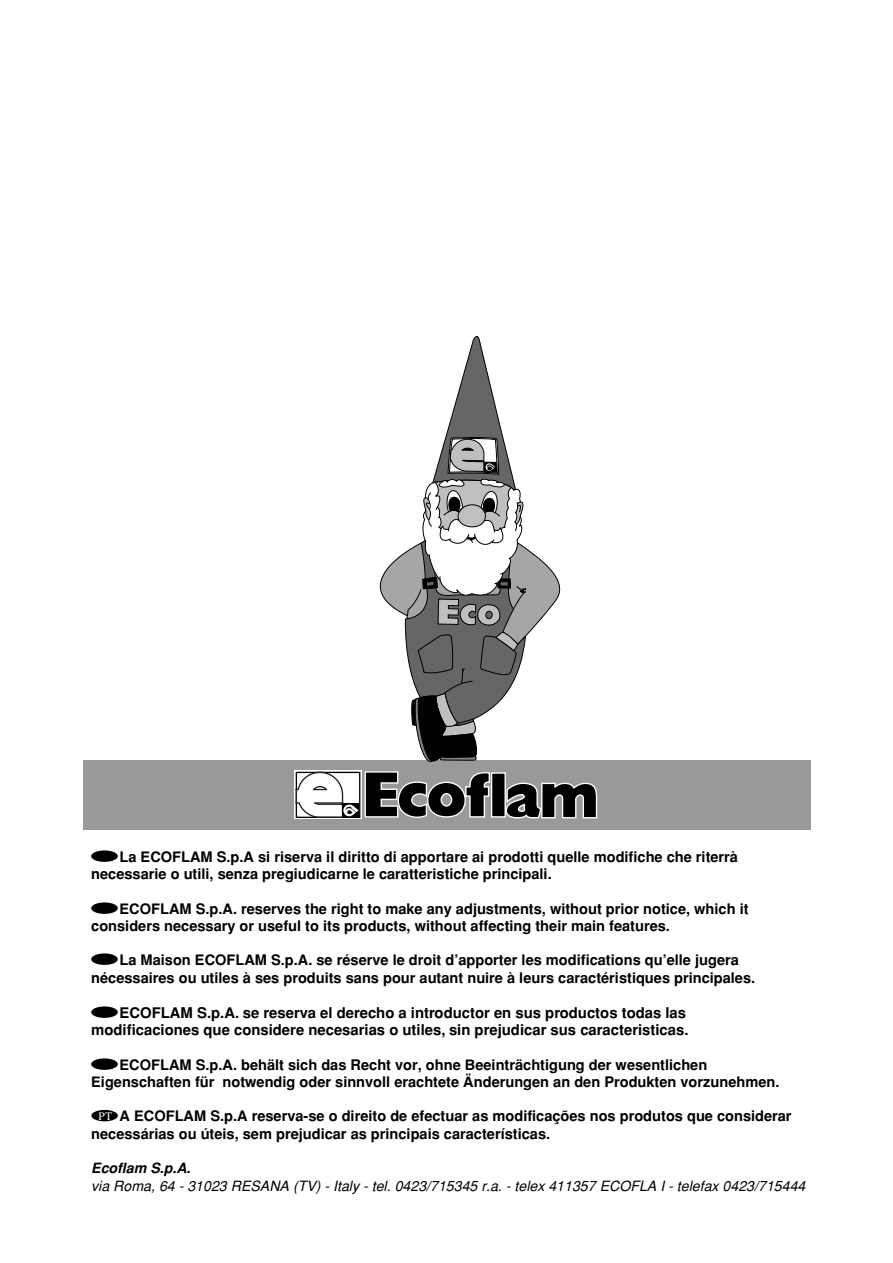
<style>
.page{position:relative;width:893px;height:1263px;background:#fff}
.page>*{position:absolute;margin:0;border:0;box-sizing:border-box;transform-origin:0 0}
.t1{font:700 14.85px/17.5px "Helvetica";color:#000}
.t2{font:700 14.55px/17.2px "Helvetica";color:#000}
.t3{font:italic 14.1px "Helvetica";color:#000}
.t4{font:italic 700 14.1px "Helvetica";color:#000}
.t5{font:11.55px "Times";color:#fff}
.s1{font-family:"Logo";font-weight:400}
.s2{font-family:"Logo";font-weight:400;font-size:14.55px}
</style>
<div class="page">
<div style="left:83px;top:760px;width:727px;height:70px;background:#999"></div>
<svg style="left:364px;top:771px;width:126px;height:47px"></svg>
<div style="left:491px;top:772px;width:15px;height:46px;background:#000;border:1px solid #fff"></div>
<svg style="left:505px;top:782px;width:93px;height:37px"></svg>
<svg style="left:294px;top:770px;width:67px;height:49px"></svg>
<div style="left:296px;top:772px;width:64px;height:46px;border:1px solid #000"></div>
<div style="left:342px;top:803px;width:17px;height:14px;background:#000"></div>
<svg style="left:296px;top:771px;width:62px;height:48px"></svg>
<svg style="left:379px;top:336px;width:182px;height:426px"></svg>
<svg style="left:91px;top:1110px;width:27px;height:11px"></svg>
<p class="t2" style="left:91px;top:849px;width:648px"><span class="s1">A</span>La ECOFLAM S.p.A si riserva il diritto di apportare ai prodotti quelle modifiche che riterrà necessarie o utili, senza pregiudicarne le caratteristiche principali.</p>
<p class="t2" style="left:91px;top:901px;width:659px"><span class="s1">B</span>ECOFLAM S.p.A. reserves the right to make any adjustments, without prior notice, which it considers necessary or useful to its products, without affecting their main features.</p>
<p class="t2" style="left:91px;top:953px;width:665px"><span class="s1">C</span>La Maison ECOFLAM S.p.A. se réserve le droit d’apporter les modifications qu’elle jugera nécessaires ou utiles à ses produits sans pour autant nuire à leurs caractéristiques principales.</p>
<p class="t1" style="left:91px;top:1005px;width:598px"><span class="s2">D</span>ECOFLAM S.p.A. se reserva el derecho a introductor en sus productos todas las modificaciones que considere necesarias o utiles, sin prejudicar sus caracteristicas.</p>
<p class="t2" style="left:91px;top:1057px;width:689px"><span class="s1">G</span>ECOFLAM S.p.A. behält sich das Recht vor, ohne Beeinträchtigung der wesentlichen<br>Eigenschaften für notwendig oder sinnvoll erachtete Änderungen an den Produkten vorzunehmen.</p>
<p class="t2" style="left:91px;top:1109px;width:702px;text-indent:28px">A ECOFLAM S.p.A reserva-se o direito de efectuar as modificações nos produtos que considerar necessárias ou úteis, sem prejudicar as principais características.</p>
<p class="t4" style="left:91px;top:1163px;width:101px">Ecoflam S.p.A.</p>
<p class="t3" style="left:91px;top:1180px;width:715px">via Roma, 64 - 31023 RESANA (TV) - Italy - tel. 0423/715345 r.a. - telex 411357 ECOFLA I - telefax 0423/715444</p>
<p class="t5" style="left:99px;top:1112px;width:15px">PT</p>
</div>
